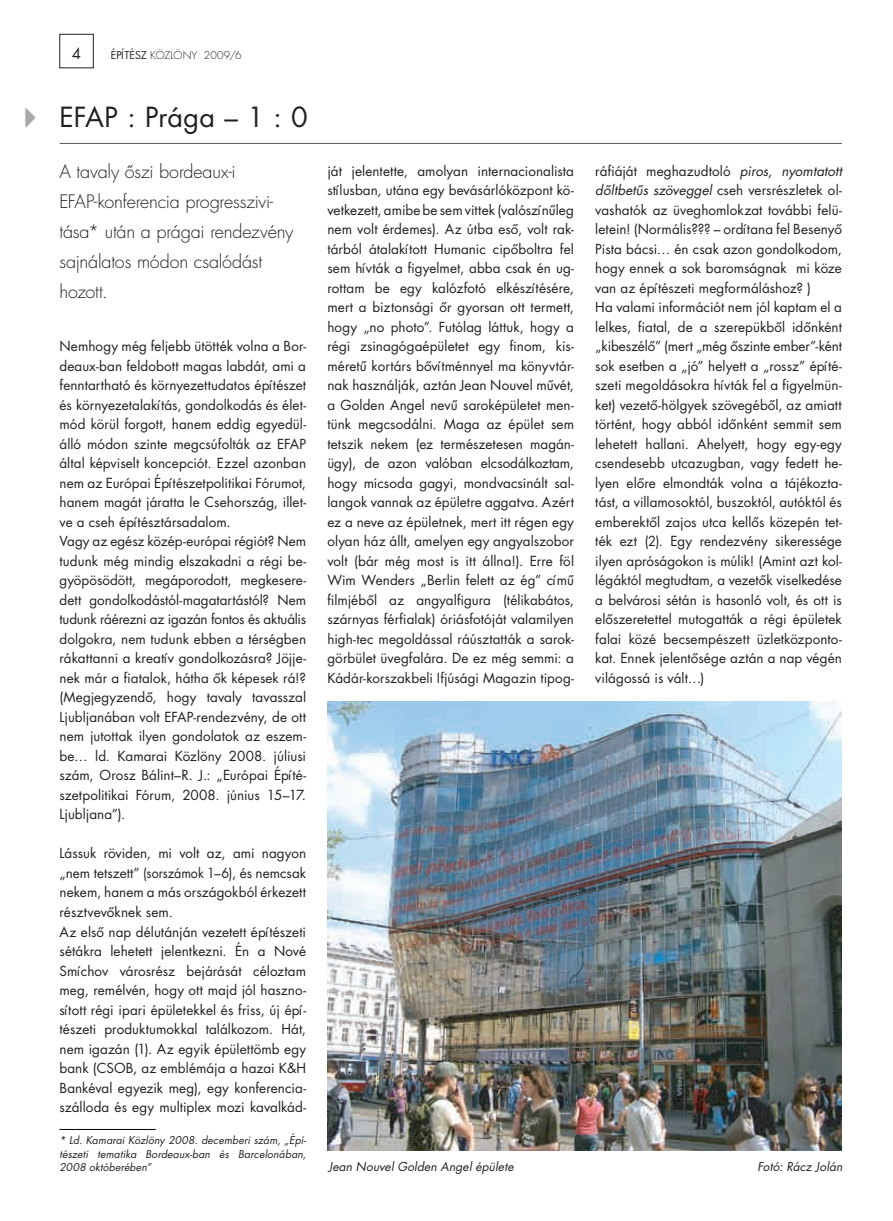
<style>
.page{position:relative;width:893px;height:1221px;background:#fff}
.page>*{position:absolute;margin:0;border:0;box-sizing:border-box;transform-origin:0 0}
.t1{font:27px "Futura Book H";letter-spacing:.01em;color:#231f20}
.t2{font:18px/30px "Futura Light H";letter-spacing:-.01em;color:#231f20}
.t3{font:13.5px/19.5px "Futura Book H";letter-spacing:.005em;color:#231f20}
.t4{font:12px "Futura Book Oblique H";letter-spacing:.01em;color:#231f20}
.t5{font:10.5px/13.5px "Futura Book Oblique H";letter-spacing:.015em;color:#231f20;text-align:justify}
.t6{font:10.5px "Futura Light H";letter-spacing:.005em;color:#231f20}
.s1{font-family:"Futura Book H"}
.s2{color:#a8a9ad}
.s3{font-family:"Futura Book Oblique H"}
</style>
<div class="page">
<div style="left:60px;top:34px;width:34px;height:34px;border:1px solid #231f20"></div>
<hr style="left:60px;top:143px;width:782px;height:1px;background:#57585a">
<img style="left:327px;top:702px;width:515px;height:448px">
<hr style="left:60px;top:1128px;width:96px;height:1px;background:#000">
<p class="t6" style="left:111px;top:48px;width:132px"><span class="s1">Építész</span> Közlöny 2009/6</p>
<h1 class="t1" style="left:13px;top:98px;width:296px"><span class="s2">✔</span> EFAP : Prága – 1 : 0</h1>
<h2 class="t2" style="left:60px;top:157px;width:235px">A tavaly ôszi bordeaux-i<br>EFAP-konferencia progresszivi&shy;tása* után a prágai rendezvény sajnálatos módon csalódást hozott.</h2>
<p class="t3" style="left:60px;top:336px;width:248px">Nemhogy még feljebb ütötték volna a Bor&shy;deaux-ban feldobott magas labdát, ami a fenntartható és környezettudatos építészet és környezetalakítás, gondolkodás és élet&shy;mód körül forgott, hanem eddig egyedül&shy;álló módon szinte megcsúfolták az EFAP által képviselt koncepciót. Ezzel azonban nem az Európai Építészetpolitikai Fórumot, hanem magát járatta le Csehország, illet&shy;ve a cseh építésztársadalom.<br>Vagy az egész közép-európai régiót? N em tudunk még mindig elszakadni a régi be&shy;gyöpösödött, megáporodott, megkesere&shy;dett gondolkodástól-magatartástól? Nem tudunk ráérezni az igazán fontos és aktuá- lis dolgokra, nem tudunk ebben a térségben rákattanni a kreatív gondolkozásra? Jöjje&shy;nek már a fiatalok, hátha ôk képesek rá!? (Megjegyzendô, hogy tavaly tavasszal Ljubljanában volt EFAP-rendezvény, de ott nem jutottak ilyen gondolatok az eszem&shy;be… ld. Kamarai Közlöny 2008. júliusi szám, Orosz Bálint–R. J.: „Európai Épí-té&shy;szet-po-litikai Fórum, 2008. június 15–17.<br>Ljubljana”).</p>
<p class="t3" style="left:60px;top:843px;width:248px">Lássuk röviden, mi volt az, ami nagyon „nem tetszett” (sorszámok 1–6), és nem- csak nekem, hanem a más országokból ér-kezett résztvevôknek sem.<br>Az elsô nap délutánján vezetett építészeti sétákra lehetett jelentkezni. Én a N ové Smíchov városrész bejárását céloztam meg, remélvén, hogy ott majd jól haszno&shy;sított régi ipari épületekkel és friss, új épí&shy;tészeti produktumokkal találkozom. H át, nem igazán (1). Az egyik épülettömb egy bank (CSOB, az emblémája a hazai K&amp;H Bankéval egyezik meg), egy kon-ferencia&shy;szálloda és egy multiplex mo-zi kavalkád-</p>
<p class="t5" style="left:60px;top:1133px;width:249px">* Ld. Kamarai Közlöny 2008. decemberi szám, „Épí&shy;tészeti tematika Bordeaux-ban és Barcelonában, 2008 októberében”</p>
<p class="t3" style="left:327px;top:161px;width:248px;text-align:justify">ját jelentette, amolyan internacionalista stílusban, utána egy bevásárlóközpont kö&shy;vetkezett, amibe be sem vittek (valószínûleg nem volt érdemes). Az útba esô, volt rak&shy;tárból átalakított H umanic ci- pô-boltra fel sem hívták a figyelmet, abba csak én ug&shy;rottam be egy kalózfotó elkészítésére, mert a biztonsági ôr gyorsan ott ter-mett, hogy „no photo”. Futólag láttuk, hogy a régi zsinagógaépületet egy finom, kis&shy;méretû kortárs bôvítménnyel ma könyvtár&shy;nak használják, aztán Jean Nouvel mû-vét, a Golden Angel nevû saroképületet men&shy;tünk megcsodálni. Maga az épület sem tetszik nekem (ez természetesen ma- gán&shy;ügy), de azon valóban elcsodálkoztam, hogy micsoda gagyi, mondvacsinált sal&shy;langok vannak az épületre aggatva. Azért ez a neve az épületnek, mert itt régen egy olyan ház állt, amelyen egy an-gyal-szobor volt (bár még most is itt állna!). Erre föl Wim Wenders „Berlin felett az ég” címû filmjébôl az angyalfigura (télikabátos, szárnyas férfialak) óriásfotóját valamilyen high-tec megoldással ráúsztatták a sarok&shy;görbület üvegfalára. De ez még semmi: a Kádár-korszakbeli Ifjúsági Magazin tipog-</p>
<p class="t3" style="left:595px;top:161px;width:248px">ráfiáját meghazudtoló <span class="s3">piros, nyomtatott dôlt-betûs szöveggel</span> cseh versrészletek ol&shy;vas-hatók az üveghomlokzat további felü&shy;letein! (Normális??? – ordítana fel Besenyô Pista bácsi… én csak azon gondolkodom, hogy ennek a sok baromságnak mi köze van az építészeti megformáláshoz? )<br>Ha valami információt nem jól kaptam el a lel- kes, fiatal, de a szerepükbôl idônként „ki- beszélô” (mert „még ôszinte ember”-ként sok esetben a „jó” helyett a „rossz” építé&shy;szeti megoldásokra hívták fel a figyelmün&shy;ket) vezetô-hölgyek szövegébôl, az amiatt történt, hogy abból idônként semmit sem le-hetett hallani. Ahelyett, hogy egy-egy csen-desebb utcazugban, vagy fedett he&shy;lyen elôre elmondták volna a tájékozta&shy;tást, a villamosoktól, buszoktól, autóktól és emberektôl zajos utca kellôs közepén tet&shy;ték ezt (2). Egy rendezvény sikeressége ilyen apróságokon is múlik! (Amint azt kol&shy;légáktól megtudtam, a vezetôk viselkedése a belvárosi sétán is hasonló volt, és ott is elôszeretettel mutogatták a régi épületek falai közé becsempészett üzletközponto&shy;kat. Ennek jelentôsége aztán a nap végén világossá is vált…)</p>
<p class="t4" style="left:328px;top:1157px;width:187px">Jean Nouvel Golden Angel épülete</p>
<p class="t4" style="left:757px;top:1157px;width:87px">Fotó: Rácz Jolán</p>
</div>
